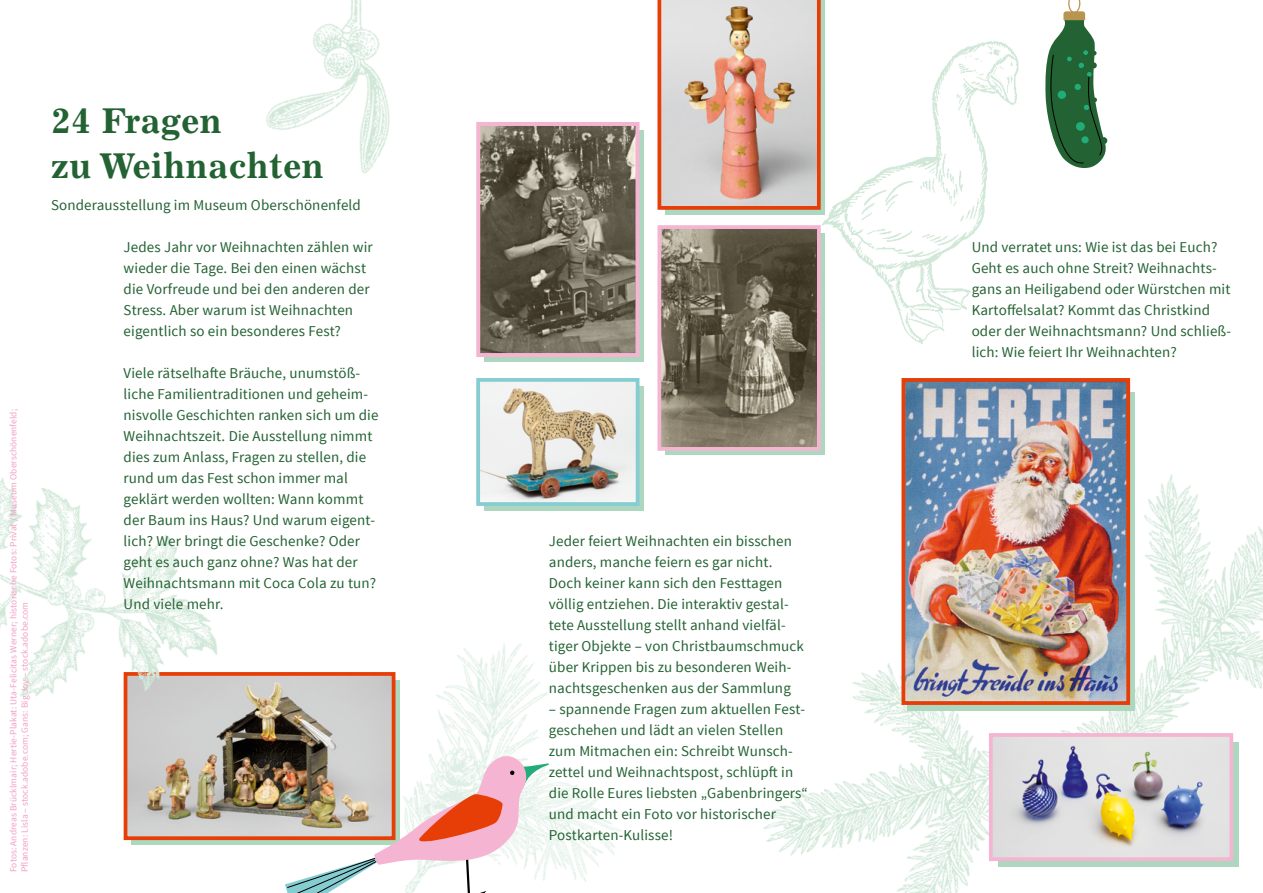
<style>
.page{position:relative;width:1263px;height:893px;background:#fff}
.page>*{position:absolute;margin:0;border:0;box-sizing:border-box;transform-origin:0 0}
.t1{font:700 36px/45px "Excelsior Cyr";letter-spacing:.01em;color:#236232}
.t2{font:15px/21px "Source Sans Pro";letter-spacing:.01em;color:#236232}
.t3{font:9.3px/11.2px "Source Sans Pro";letter-spacing:.01em;color:#f29ec4}
</style>
<div class="page">
<div style="left:484px;top:386px;width:160px;height:124px;background:#add7be"></div>
<img style="left:764px;top:663px;width:411px;height:230px">
<img style="left:971px;top:378px;width:292px;height:483px">
<img style="left:266px;top:0;width:124px;height:173px">
<img style="left:481px;top:383px;width:153px;height:118px">
<div style="left:476px;top:378px;width:163px;height:128px;border:4px solid #86cdd2"></div>
<svg style="left:1045px;top:0;width:63px;height:168px"></svg>
<div style="left:1058px;top:91px;width:8px;height:8px;background:#21ad79;border-radius:50%"></div>
<img style="left:395px;top:643px;width:227px;height:239px">
<div style="left:907px;top:392px;width:228px;height:318px;background:#add7be"></div>
<img style="left:906px;top:383px;width:219px;height:317px">
<div style="left:901px;top:378px;width:229px;height:327px;border:4px solid #e73e07"></div>
<img style="left:813px;top:41px;width:206px;height:303px">
<div style="left:998px;top:742px;width:240px;height:124px;background:#add7be"></div>
<img style="left:994px;top:738px;width:234px;height:118px">
<div style="left:989px;top:733px;width:244px;height:128px;border:4px solid #f5b4d2"></div>
<svg style="left:132px;top:680px;width:268px;height:164px"></svg>
<img style="left:129px;top:677px;width:261px;height:158px">
<div style="left:124px;top:672px;width:271px;height:168px;border:4px solid #e73e07"></div>
<svg style="left:285px;top:751px;width:265px;height:142px"></svg>
<div style="left:665px;top:233px;width:160px;height:222px;background:#add7be"></div>
<img style="left:662px;top:230px;width:154px;height:216px">
<div style="left:657px;top:225px;width:164px;height:226px;border:4px solid #f5b4d2"></div>
<img style="left:0;top:478px;width:269px;height:314px">
<div style="left:484px;top:130px;width:160px;height:231px;background:linear-gradient(to right,#add7be,#add7be)"></div>
<img style="left:481px;top:127px;width:153px;height:225px">
<div style="left:476px;top:122px;width:163px;height:235px;border:4px solid #f5b4d2"></div>
<div style="left:665px;top:0;width:160px;height:214px;background:#add7be"></div>
<svg style="left:657px;top:0;width:164px;height:210px;background:#d6bcb1"></svg>
<p class="t3" style="left:8px;top:872px;width:465px;rotate:-90deg">Fotos: Andreas Brücklmair; Hertie-Plakat: Uta-Felicitas Werner; historische Fotos: Privat / Museum Oberschönenfeld;<br>Pflanzen: Lisla – stock.adobe.com; Gans: Big Joy – stock.adobe.com</p>
<h1 class="t1" style="left:51px;top:98px;width:274px">24 Fragen<br>zu Weihnachten</h1>
<p class="t2" style="left:51px;top:195px;width:311px">Sonderausstellung im Museum Oberschönenfeld</p>
<p class="t2" style="left:124px;top:237px;width:251px">Jedes Jahr vor Weihnachten zählen wir wieder die Tage. Bei den einen wächst die Vorfreude und bei den anderen der Stress. Aber warum ist Weihnachten eigentlich so ein besonderes Fest?</p>
<p class="t2" style="left:124px;top:363px;width:256px">Viele rätselhafte Bräuche, unumstöß&shy;liche Familientraditionen und geheim&shy;nisvolle Geschichten ranken sich um die Weihnachtszeit. Die Ausstellung nimmt dies zum Anlass, Fragen zu stellen, die rund um das Fest schon immer mal geklärt werden wollten: Wann kommt der Baum ins Haus? Und warum eigent&shy;lich? Wer bringt die Geschenke? Oder geht es auch ganz ohne? Was hat der Weihnachtsmann mit Coca Cola zu tun?<br>Und viele mehr.</p>
<p class="t2" style="left:549px;top:531px;width:257px">Jeder feiert Weihnachten ein bisschen anders, manche feiern es gar nicht.<br>Doch keiner kann sich den Festtagen völlig entziehen. Die interaktiv gestal&shy;tete Ausstellung stellt anhand vielfäl&shy;tiger Objekte – von Christbaumschmuck über Krippen bis zu besonderen Weih&shy;nachtsgeschenken aus der Sammlung</p>
<p class="t2" style="left:549px;top:699px;width:261px">– spannende Fragen zum aktuellen Fest&shy;geschehen und lädt an vielen Stellen zum Mitmachen ein: Schreibt Wunsch&shy;zettel und Weihnachtspost, schlüpft in die Rolle Eures liebsten „Gabenbringers“ und macht ein Foto vor historischer Postkarten-Kulisse!</p>
<p class="t2" style="left:972px;top:237px;width:261px">Und verratet uns: Wie ist das bei Euch?<br>Geht es auch ohne Streit? Weihnachts&shy;gans an Heiligabend oder Würstchen mit Kartoffelsalat? Kommt das Christkind oder der Weihnachtsmann? Und schließ&shy;lich: Wie feiert Ihr Weihnachten?</p>
</div>
